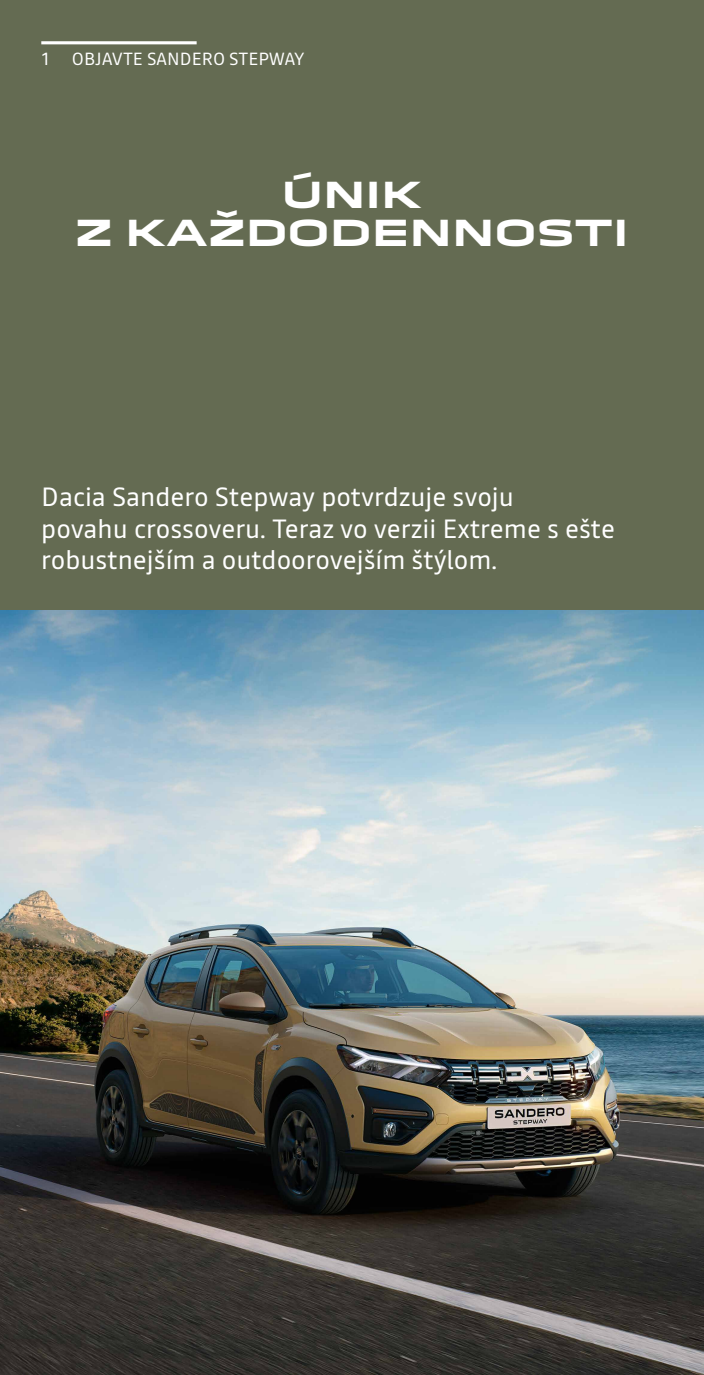
<style>
.page{position:relative;width:704px;height:1375px;background:#fff}
.page>*{position:absolute;margin:0;border:0;box-sizing:border-box;transform-origin:0 0}
._01_Titre_Blanc{font:700 35px "Dacia Block Extended";color:#fff}
._01_Texte_Courant_Bl{font:26.25px "Read";color:#fff}
._01_Tetiere{font:17.5px "Read";color:#fff}
</style>
<div class="page">
<div style="left:0;top:0;width:703px;height:641px;background:#646b52"></div>
<img style="left:0;top:610px;width:703px;height:765px">
<hr style="left:41px;top:41px;width:155px;height:3px;background:#fff">
<p class="_01_Tetiere" style="left:41px;top:46px;width:264px">1 OBJAVTE SANDERO STEPWAY</p>
<p class="_01_Titre_Blanc" style="left:281px;top:175px;width:142px">ÚNIK</p>
<p class="_01_Titre_Blanc" style="left:75px;top:213px;width:554px">Z KAŽDODENNOSTI</p>
<p class="_01_Texte_Courant_Bl" style="left:41px;top:479px;width:473px">Dacia Sandero Stepway potvrdzuje svoju</p>
<p class="_01_Texte_Courant_Bl" style="left:41px;top:510px;width:575px">povahu crossoveru. Teraz vo verzii Extreme s ešte</p>
<p class="_01_Texte_Courant_Bl" style="left:41px;top:541px;width:457px">robustnejším a outdoorovejším štýlom.</p>
</div>
